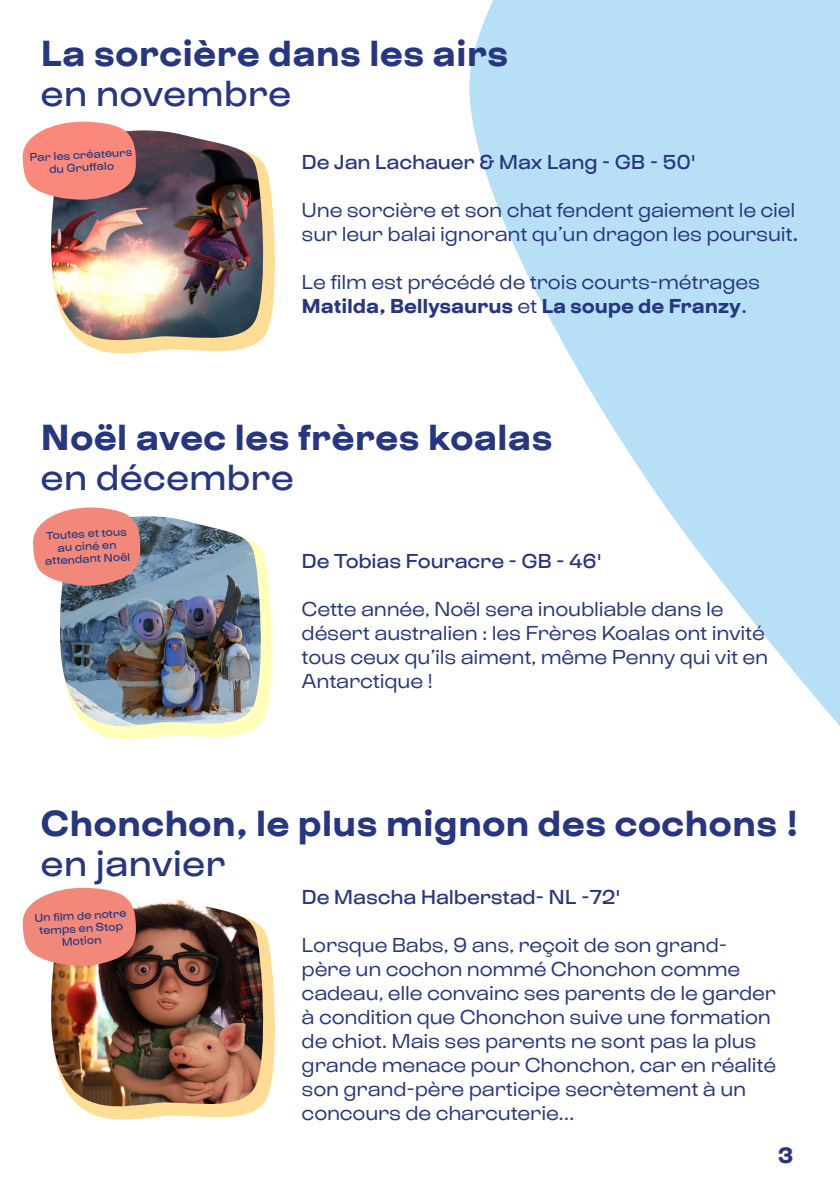
<style>
.page{position:relative;width:840px;height:1191px;background:#fff}
.page>*{position:absolute;margin:0;border:0;box-sizing:border-box;transform-origin:0 0}
.t1{font:36px "Boogie School Sans High 6 th";color:#273680}
.t2{font:36px "Boogie School Sans High 4 th";color:#273680}
.t3{font:22px "Boogie School Sans High 6 th";color:#283583}
.t4{font:20px/24px "Boogie School Sans High 3 rd";letter-spacing:-.01em;color:#273680}
.t5{font:20px "Boogie School Sans High 4 th";letter-spacing:-.01em;color:#273680}
.t6{font:20px "Boogie School Sans High 6 th";letter-spacing:-.01em;color:#273680}
.t7{font:11.2px/12.6px "Boogie School Sans High 4 th";color:#24387d;text-align:center}
.s1{font-family:"Boogie School Sans High 4 th"}
.s2{font-family:"Boogie School Sans High 3 rd"}
</style>
<div class="page">
<svg style="left:469px;top:0;width:370px;height:725px;fill:#b7dff5"></svg>
<svg style="left:22px;top:121px;width:253px;height:233px"></svg>
<img style="left:41px;top:130px;width:227px;height:220px">
<svg style="left:23px;top:122px;width:113px;height:78px"></svg>
<svg style="left:94px;top:564px;width:178px;height:176px;fill:#ffffba"></svg>
<img style="left:59px;top:516px;width:207px;height:215px">
<svg style="left:33px;top:507px;width:107px;height:78px"></svg>
<svg style="left:22px;top:920px;width:253px;height:200px"></svg>
<img style="left:41px;top:898px;width:227px;height:218px">
<svg style="left:23px;top:887px;width:113px;height:78px"></svg>
<h1 class="t1" style="left:41px;top:31px;width:469px">La sorcière dans les airs</h1>
<h1 class="t2" style="left:41px;top:72px;width:252px">en novembre</h1>
<p class="t7" style="left:29px;top:151px;width:104px;rotate:-3deg">Par les créateurs du Gruff alo</p>
<p class="t5" style="left:301px;top:150px;width:395px">De Jan Lachauer &amp; Max Lang - GB - 50'</p>
<p class="t4" style="left:301px;top:198px;width:498px">Une sorcière et son chat fendent gaiement le ciel sur leur balai ignorant qu’un dragon les poursuit<span class="s1">.</span></p>
<p class="t4" style="left:301px;top:270px;width:459px">Le film est précédé de trois courts-métrages</p>
<p class="t6" style="left:301px;top:293px;width:446px">Matilda, Bellysaurus <span class="s2">et</span> La soupe de Franzy<span class="s1">.</span></p>
<h1 class="t1" style="left:41px;top:415px;width:513px">Noël avec les frères koalas</h1>
<h1 class="t2" style="left:41px;top:456px;width:255px">en décembre</h1>
<p class="t7" style="left:43px;top:530px;width:87px;rotate:-3deg">Toutes et tous au ciné en attendant Noël</p>
<p class="t5" style="left:301px;top:549px;width:301px">De Tobias Fouracre - GB - 46'</p>
<p class="t4" style="left:301px;top:598px;width:468px">Cette année, Noël sera inoubliable dans le désert australien : les Frères Koalas ont invité tous ceux qu’ils aiment, même Penny qui vit en Antarctique !</p>
<h1 class="t1" style="left:41px;top:801px;width:759px">Chonchon, le plus mignon des cochons !</h1>
<h1 class="t2" style="left:41px;top:842px;width:186px">en janvier</h1>
<p class="t5" style="left:301px;top:884px;width:320px">De Mascha Halberstad- NL -72'</p>
<p class="t4" style="left:301px;top:933px;width:476px">Lorsque Babs, 9 ans, reçoit de son grand&shy;père un cochon nommé Chonchon comme cadeau, elle convainc ses parents de le garder à condition que Chonchon suive une formation de chiot. Mais ses parents ne sont pas la plus grande menace pour Chonchon, car en réalité son grand-père participe secrètement à un concours de charcuterie...</p>
<p class="t7" style="left:34px;top:912px;width:93px;rotate:-3deg">Un film de notre temps en Stop<br>Motion</p>
<p class="t3" style="left:777px;top:1141px;width:17px">3</p>
</div>
